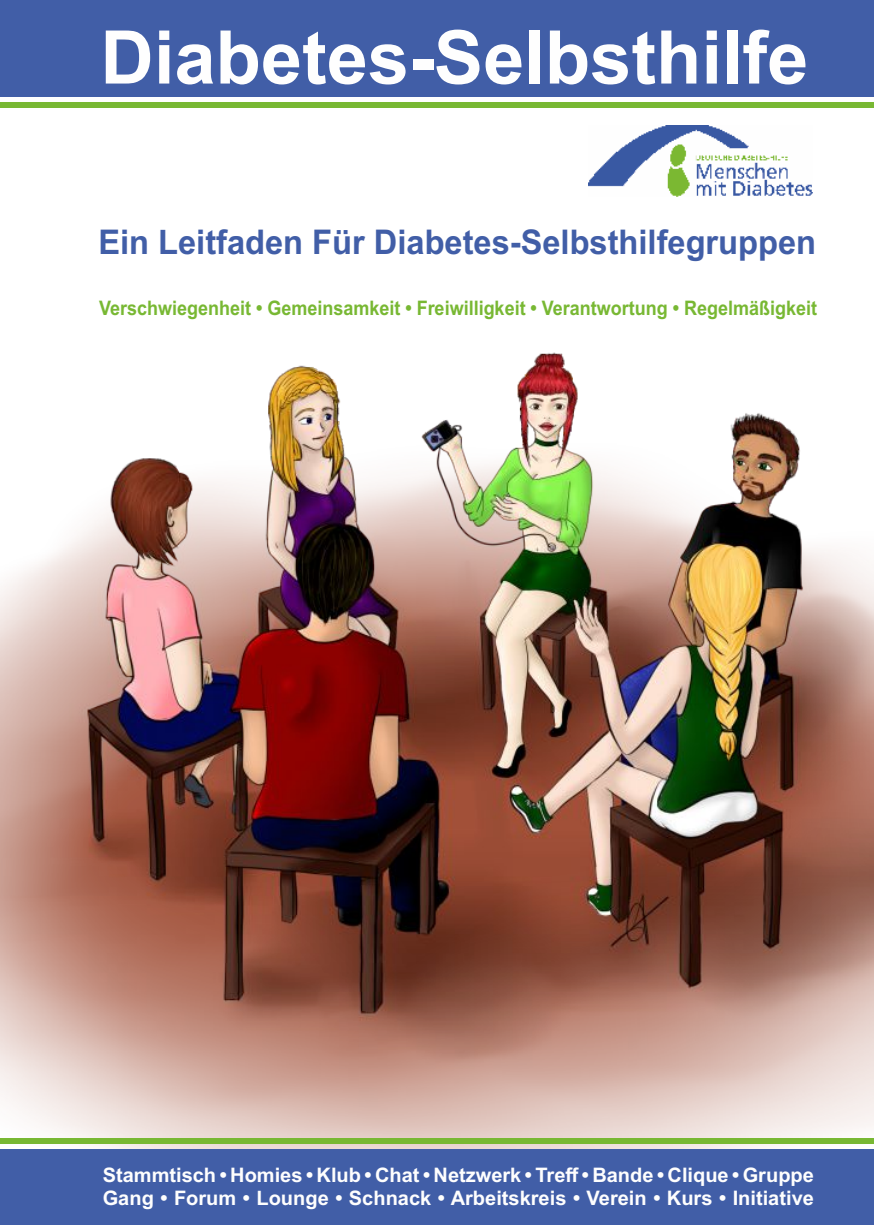
<style>
.page{position:relative;width:874px;height:1225px;background:#fff}
.page>*{position:absolute;margin:0;border:0;box-sizing:border-box;transform-origin:0 0}
.t1{font:700 74px "Arial";color:#fefefe}
.t2{font:700 34px "Arial";color:#415ea7;scale:.96 1}
.t3{font:700 20px/22.4px "Arial";color:#fefefe}
.t4{font:700 20px "Arial";color:#78b833;scale:.9 1}
</style>
<div class="page">
<div style="left:0;top:102px;width:873px;height:6px;background:#78b833"></div>
<div style="left:0;top:0;width:873px;height:97px;background:#415ea7"></div>
<img style="left:0;top:192px;width:873px;height:957px">
<div style="left:0;top:1138px;width:873px;height:5px;background:#78b833"></div>
<div style="left:0;top:1149px;width:873px;height:76px;background:#415ea7"></div>
<img style="left:588px;top:125px;width:224px;height:72px">
<h1 class="t1" style="left:100px;top:30px;width:709px">Diabetes-Selbsthilfe</h1>
<h2 class="t2" style="left:98px;top:230px;width:748px">Ein Leitfaden Für Diabetes-Selbsthilfegruppen</h2>
<p class="t4" style="left:99px;top:300px;width:799px">Verschwiegenheit • Gemeinsamkeit • Freiwilligkeit • Verantwortung • Regelmäßigkeit</p>
<p class="t3" style="left:103px;top:1166px;width:712px">Stammtisch • Homies • Klub • Chat • Netzwerk • Treff • Bande • Clique • Gruppe<br>Gang • Forum • Lounge • Schnack • Arbeitskreis • Verein • Kurs • Initiative</p>
</div>
